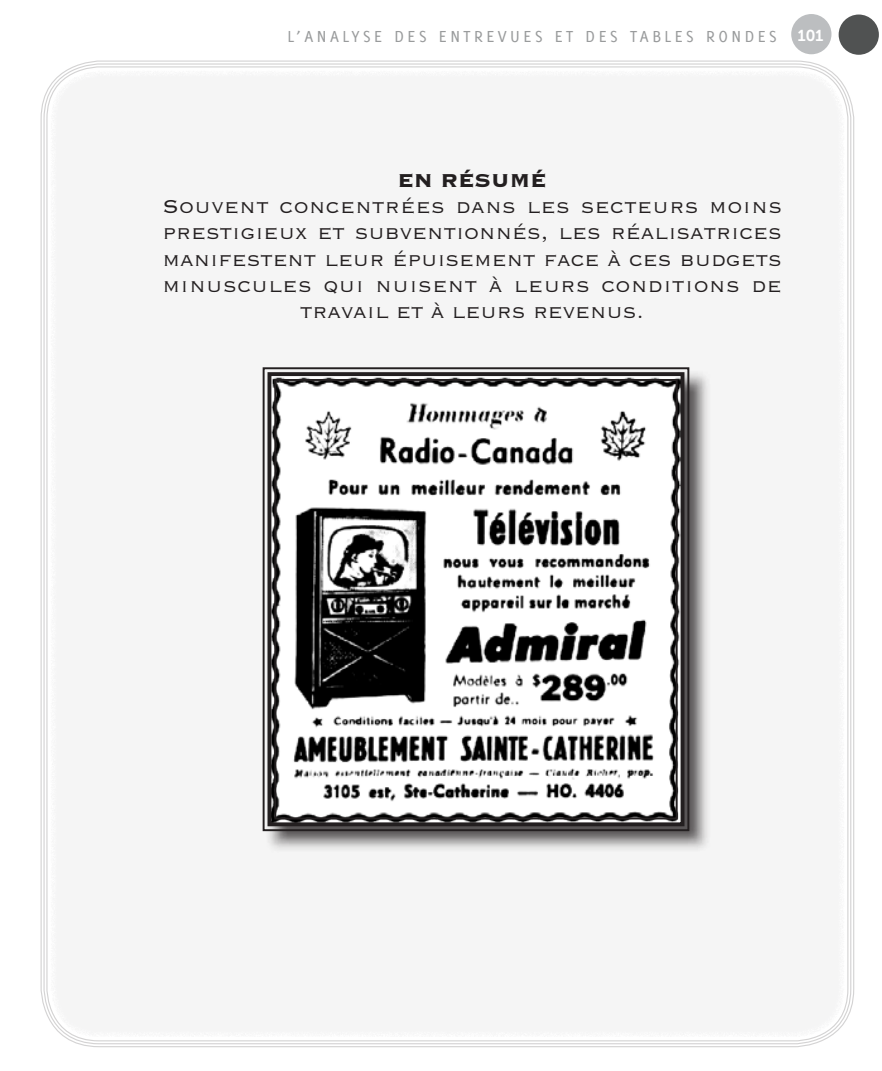
<style>
.page{position:relative;width:882px;height:1071px;background:#fff}
.page>*{position:absolute;margin:0;border:0;box-sizing:border-box;transform-origin:0 0}
.t1{font:300 24.5px/26.2px "Copperplate";letter-spacing:.005em;color:#231f20;text-align:center}
.t2{font:700 24.5px "Copperplate";color:#231f20}
.t3{font:17.5px "Delicious";letter-spacing:.2em;color:#999b9c}
.t4{font:15.75px "Museo 700";color:#fff}
</style>
<div class="page">
<div style="left:43px;top:63px;width:809px;height:982px;background:#f5f5f5"></div>
<div style="left:266px;top:370px;width:445px;height:483px;background:#231f20;opacity:.75"></div>
<svg style="left:262px;top:366px;width:428px;height:466px"></svg>
<div style="left:268px;top:372px;width:416px;height:454px;border:4px solid #231f20"></div>
<div style="left:274px;top:379px;width:404px;height:440px;border:2px solid #231f20"></div>
<div style="left:839px;top:15px;width:40px;height:40px;background:#505252;border-radius:50%"></div>
<div style="left:791px;top:14px;width:40px;height:40px;background:#bcbec0;border-radius:50%"></div>
<p class="t3" style="left:288px;top:26px;width:489px">L’ANALYSE DES ENTREVUES ET DES TABLES RONDES</p>
<p class="t4" style="left:798px;top:27px;width:27px">101</p>
<p class="t2" style="left:398px;top:164px;width:151px">En résumé</p>
<p class="t1" style="left:162px;top:192px;width:621px">Souvent concentrées dans les secteurs moins prestigieux et subventionnés, les réalisatrices manifestent leur épuisement face à ces budgets minuscules qui nuisent à leurs conditions de travail et à leurs revenus.</p>
</div>
